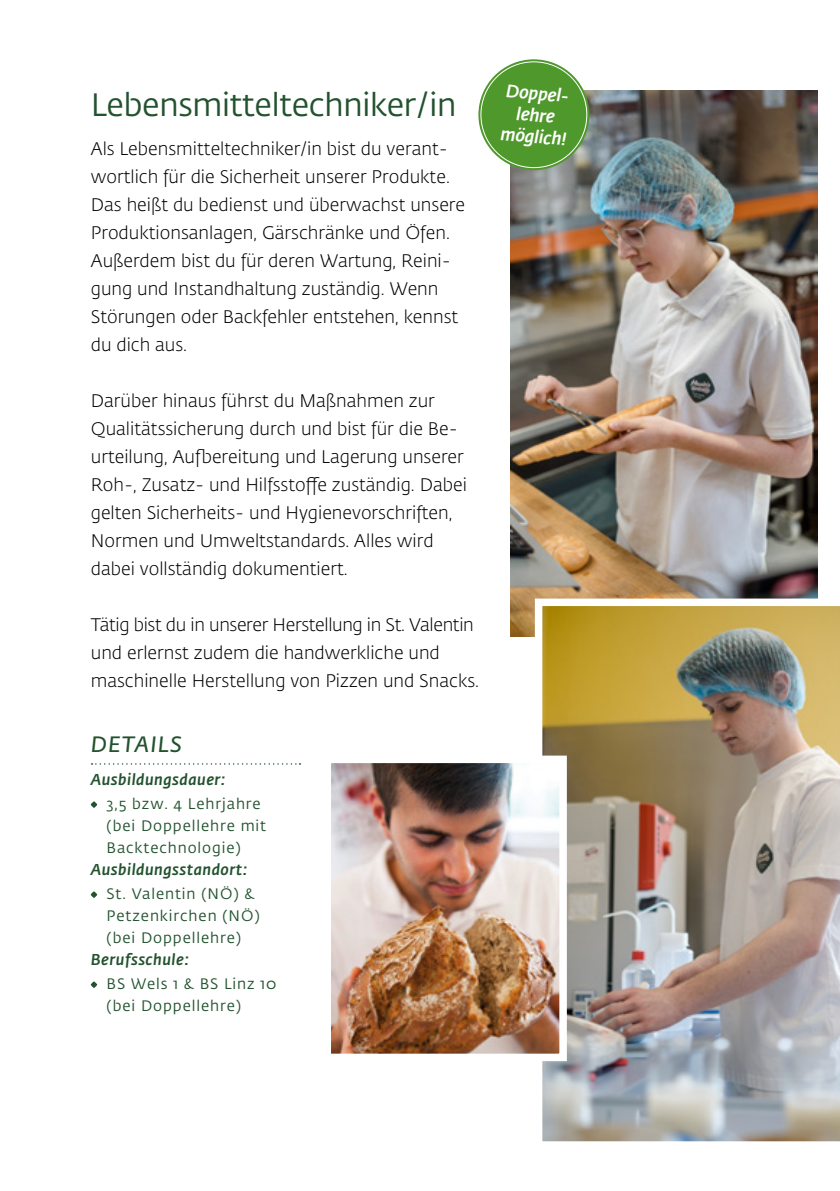
<style>
.page{position:relative;width:840px;height:1191px;background:#fff}
.page>*{position:absolute;margin:0;border:0;box-sizing:border-box;transform-origin:0 0}
.t1{font:32px "Fedra Sans Pro";letter-spacing:-.01em;color:#22522e}
.t2{font:italic 600 22px "Fedra Sans Pro";letter-spacing:.05em;color:#22522e}
.t3{font:300 18px/28px "Fedra Sans Pro";color:#000}
.t4{font:italic 500 18px/21.6px "Fedra Sans Pro";color:#fff;text-align:center}
.t5{font:italic 500 15.6px "Fedra Sans Pro";letter-spacing:.03em;color:#22522e}
.t6{font:15px/22px "Fedra Sans Pro";letter-spacing:.06em;color:#22522e}
</style>
<div class="page">
<svg style="left:91px;top:763px;width:209px;height:1px"></svg>
<svg style="left:91px;top:801px;width:6px;height:7px"></svg>
<svg style="left:91px;top:891px;width:6px;height:7px"></svg>
<svg style="left:91px;top:981px;width:6px;height:7px"></svg>
<img style="left:510px;top:91px;width:306px;height:545px">
<img style="left:534px;top:598px;width:305px;height:544px">
<img style="left:332px;top:764px;width:225px;height:288px">
<div style="left:323px;top:755px;width:243px;height:306px;border:8px solid #fff"></div>
<svg style="left:478px;top:59px;width:111px;height:111px"></svg>
<div style="left:480px;top:62px;width:106px;height:106px;background:#4f982c;border-radius:50%"></div>
<h1 class="t1" style="left:91px;top:82px;width:367px">Lebensmitteltechniker/in</h1>
<p class="t3" style="left:91px;top:134px;width:375px">Als Lebensmitteltechniker/in bist du verant&shy;wortlich für die Sicherheit unserer Produkte.<br>Das heißt du bedienst und überwachst unsere Produktionsanlagen, Gärschränke und Öfen.<br>Außerdem bist du für deren Wartung, Reini&shy;gung und Instandhaltung zuständig. Wenn Störungen oder Backfehler entstehen, kennst du dich aus.</p>
<p class="t3" style="left:91px;top:386px;width:377px">Darüber hinaus führst du Maßnahmen zur Qualitätssicherung durch und bist für die Be&shy;urteilung, Aufbereitung und Lagerung unserer Roh-, Zusatz- und Hilfsstoffe zuständig. Dabei gelten Sicherheits- und Hygienevorschriften, Normen und Umweltstandards. Alles wird dabei vollständig dokumentiert.</p>
<p class="t3" style="left:91px;top:611px;width:389px">Tätig bist du in unserer Herstellung in St. Valentin und erlernst zudem die handwerkliche und maschinelle Herstellung von Pizzen und Snacks.</p>
<p class="t2" style="left:91px;top:728px;width:92px">DETAILS</p>
<p class="t5" style="left:91px;top:768px;width:136px">Ausbildungsdauer:</p>
<p class="t6" style="left:106px;top:792px;width:161px">3,5 bzw. 4 Lehrjahre (bei Doppellehre mit<br>Backtechnologie)</p>
<p class="t5" style="left:91px;top:858px;width:158px">Ausbildungsstandort:</p>
<p class="t6" style="left:106px;top:882px;width:155px">St. Valentin (NÖ) &amp;<br>Petzenkirchen (NÖ) (bei Doppellehre)</p>
<p class="t5" style="left:91px;top:948px;width:100px">Berufsschule:</p>
<p class="t6" style="left:106px;top:972px;width:171px">BS Wels 1 &amp; BS Linz 10 (bei Doppellehre)</p>
<p class="t4" style="left:505px;top:79px;width:68px;rotate:5deg">Doppel&shy;lehre möglich!</p>
</div>
